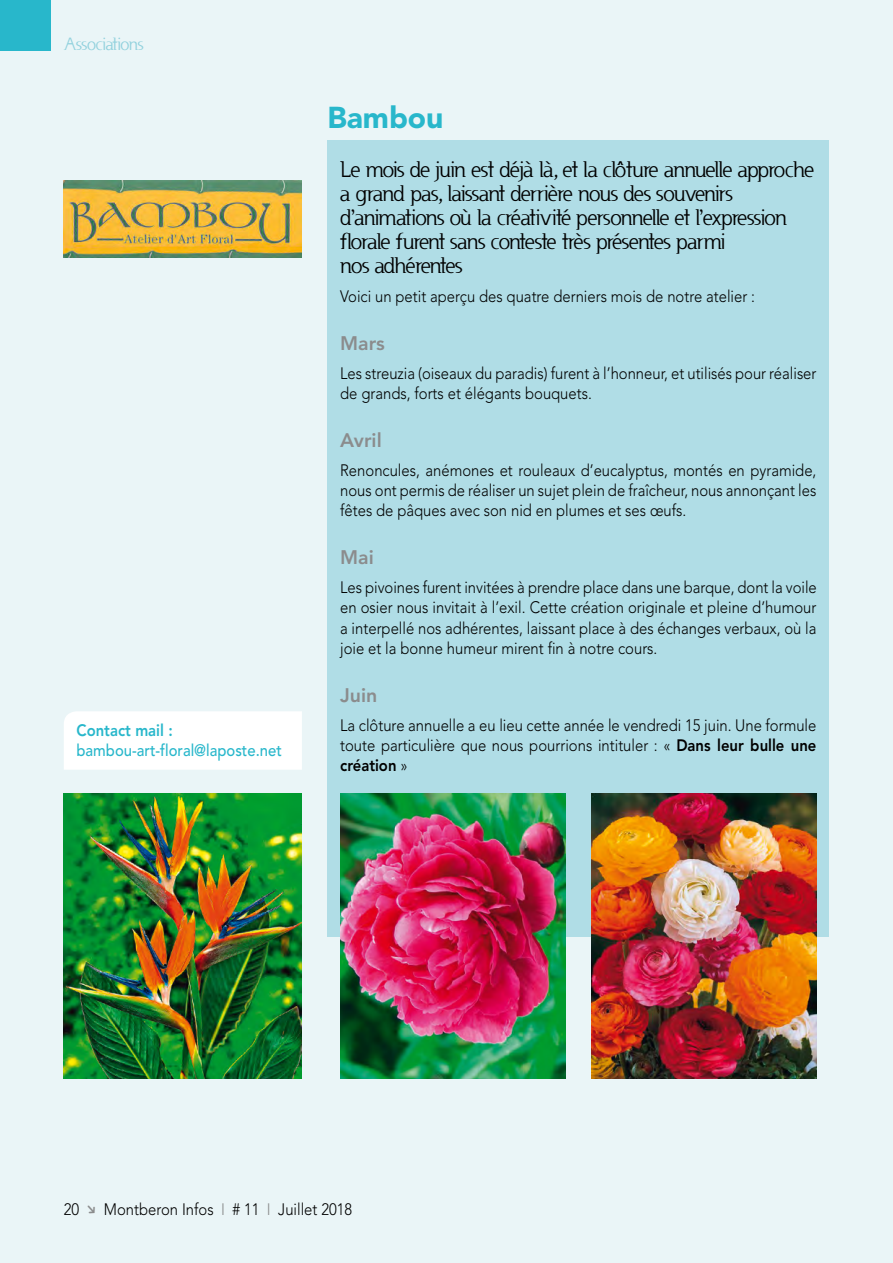
<style>
.page{position:relative;width:893px;height:1263px;background:#fff}
.page>*{position:absolute;margin:0;border:0;box-sizing:border-box;transform-origin:0 0}
.t1{font:900 30px "Avenir LT Std";color:#28b7cb}
.t2{font:21px/24px "Usenet";letter-spacing:-.035em;color:#000}
.t3{font:800 19.5px "Avenir LT Std";color:#8b8c8d}
.t4{font:300 16.5px/20.2px "Avenir LT Std";color:#000;text-align:justify;scale:.9 1}
.t5{font:500 16.5px "Avenir LT Std";color:#28b7cb;scale:.9 1}
.t6{font:16.5px "Usenet";letter-spacing:-.015em;color:#91d1dd}
.t7{font:800 16.5px "Avenir LT Std";color:#28b7cb;scale:.9 1}
.s1{font-weight:800}
.s2{color:#8b8c8d}
</style>
<div class="page">
<div style="left:0;top:0;width:892px;height:1263px;background:#eaf5f7"></div>
<div style="left:0;top:0;width:51px;height:51px;background:#28b7cb"></div>
<div style="left:327px;top:140px;width:502px;height:796px;background:#b0dde6"></div>
<img style="left:64px;top:794px;width:238px;height:285px">
<img style="left:340px;top:794px;width:226px;height:285px">
<img style="left:591px;top:794px;width:225px;height:285px">
<img style="left:64px;top:181px;width:238px;height:76px">
<div style="left:64px;top:711px;width:238px;height:59px;background:#fff"></div>
<p class="t6" style="left:64px;top:33px;width:81px">Associations</p>
<p class="t7" style="left:77px;top:720px;width:108px">Contact mail :</p>
<p class="t5" style="left:77px;top:741px;width:230px">bambou-art-floral@laposte.net</p>
<h1 class="t1" style="left:327px;top:99px;width:118px">Bambou</h1>
<p class="t2" style="left:340px;top:157px;width:475px">Le mois de juin est déjà là, et la clôture annuelle approche a grand pas, laissant derrière nous des souvenirs d’animations où la créativité personnelle et l’expression florale furent sans conteste très présentes parmi<br>nos adhérentes</p>
<p class="t4" style="left:340px;top:286px;width:463px">Voici un petit aperçu des quatre derniers mois de notre atelier :</p>
<p class="t3" style="left:340px;top:332px;width:46px">Mars</p>
<p class="t4" style="left:340px;top:363px;width:531px">Les streuzia (oiseaux du paradis) furent à l’honneur, et utilisés pour réaliser de grands, forts et élégants bouquets.</p>
<p class="t3" style="left:340px;top:429px;width:43px">Avril</p>
<p class="t4" style="left:340px;top:460px;width:531px">Renoncules, anémones et rouleaux d’eucalyptus, montés en pyramide, nous ont permis de réaliser un sujet plein de fraîcheur, nous annonçant les fêtes de pâques avec son nid en plumes et ses œufs.</p>
<p class="t3" style="left:340px;top:546px;width:35px">Mai</p>
<p class="t4" style="left:340px;top:577px;width:531px">Les pivoines furent invitées à prendre place dans une barque, dont la voile en osier nous invitait à l’exil. Cette création originale et pleine d’humour a interpellé nos adhérentes, laissant place à des échanges verbaux, où la joie et la bonne humeur mirent fin à notre cours.</p>
<p class="t3" style="left:340px;top:684px;width:39px">Juin</p>
<p class="t4" style="left:340px;top:715px;width:531px">La clôture annuelle a eu lieu cette année le vendredi 15 juin. Une formule toute particulière que nous pourrions intituler : « <span class="s1">Dans leur bulle une création</span> »</p>
<p class="t4" style="left:64px;top:1199px;width:19px">20</p>
<p class="t4" style="left:104px;top:1199px;width:277px">Montberon Infos <span class="s2">I</span> # 11 <span class="s2">I</span> Juillet 2018</p>
</div>
